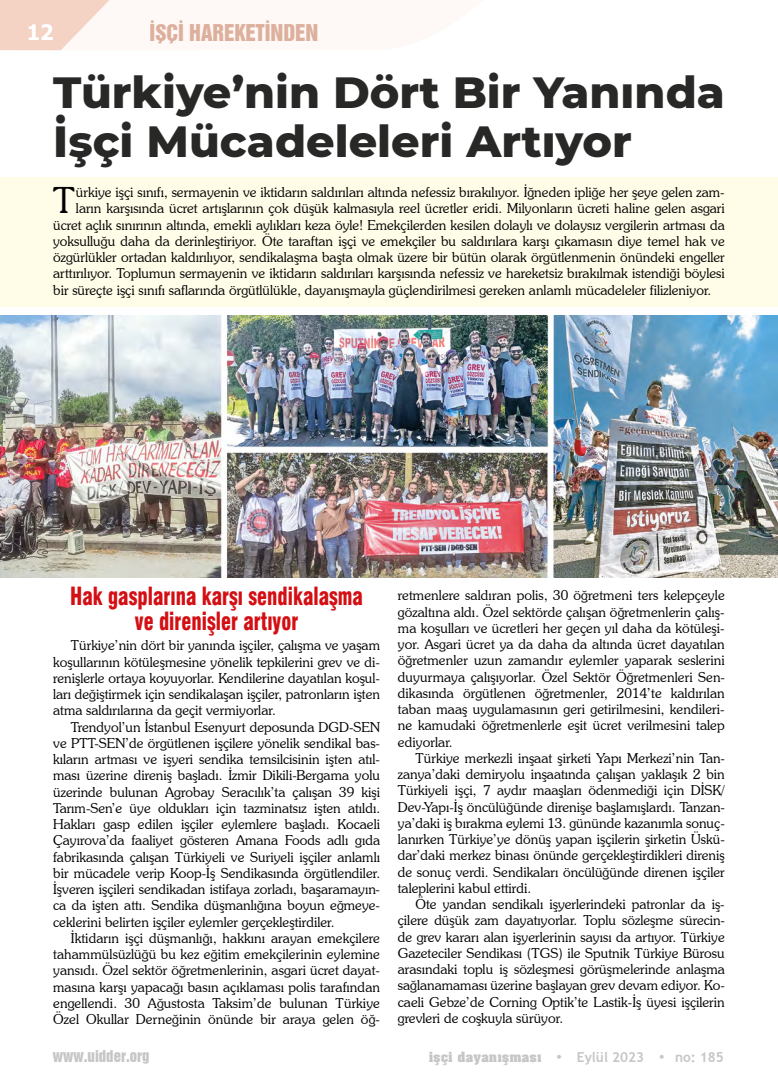
<style>
.page{position:relative;width:778px;height:1088px;background:#fff}
.page>*{position:absolute;margin:0;border:0;box-sizing:border-box;transform-origin:0 0}
.t1{font:800 44.5px/49.5px "Montserrat";color:#282827}
.t2{font:300 36.25px "Souvenir IT Cby BT";color:#000}
.t3{font:900 condensed 24px/25px "Swiss 721 BT";color:#d40f14;text-align:center;scale:.83 1}
.t4{font:21.25px "Swiss 921 BT Regular A";color:#ddb09d}
.t5{font:700 21.25px "Tahoma";color:#fff}
.t6{font:15px "Swiss 921 BT Regular A";color:#c6c6c6}
.t7{font:300 13.75px/16.2px "Souvenir IT Cby BT";color:#000;text-align:justify}
.t8{font:700 13.75px "Aachen BT";color:#c6c6c6}
.s1{font-family:"Trebuchet MS"}
</style>
<div class="page">
<div style="left:0;top:177px;width:778px;height:129px;background:#fffde8"></div>
<svg style="left:0;top:0;width:110px;height:50px"></svg>
<img style="left:0;top:315px;width:778px;height:262px">
<h3 class="t5" style="left:27px;top:18px;width:29px">12</h3>
<h3 class="t4" style="left:150px;top:18px;width:170px">İŞÇİ HAREKETİNDEN</h3>
<h1 class="t1" style="left:53px;top:65px;width:673px">Türkiye’nin Dört Bir Yanında<br>İşçi Mücadeleleri Artıyor</h1>
<h2 class="t2" style="left:53px;top:178px;width:23px">T</h2>
<p class="t7" style="left:76px;top:184px;width:650px">ürkiye işçi sınıfı, sermayenin ve iktidarın saldırıları altında nefessiz bırakılıyor. İğneden ipliğe her şeye gelen zam-</p>
<p class="t7" style="left:76px;top:200px;width:650px">ların karşısında ücret artışlarının çok düşük kalmasıyla reel ücretler eridi. Milyonların ücreti haline gelen asgari</p>
<p class="t7" style="left:53px;top:216px;width:673px">ücret açlık sınırının altında, emekli aylıkları keza öyle! Emekçilerden kesilen dolaylı ve dolaysız vergilerin artması da</p>
<p class="t7" style="left:53px;top:233px;width:673px">yoksulluğu daha da derinleştiriyor. Öte taraftan işçi ve emekçiler bu saldırılara karşı çıkamasın diye temel hak ve</p>
<p class="t7" style="left:53px;top:249px;width:673px">özgürlükler ortadan kaldırılıyor, sendikalaşma başta olmak üzere bir bütün olarak örgütlenmenin önündeki engeller</p>
<p class="t7" style="left:53px;top:265px;width:673px">arttırılıyor. Toplumun sermayenin ve iktidarın saldırıları karşısında nefessiz ve hareketsiz bırakılmak istendiği böylesi</p>
<p class="t7" style="left:53px;top:281px;width:660px">bir süreçte işçi sınıfı saflarında örgütlülükle, dayanışmayla güçlendirilmesi gereken anlamlı mücadeleler filizleniyor.</p>
<h3 class="t3" style="left:70px;top:584px;width:354px">Hak gasplarına karşı sendikalaşma ve direnişler artıyor</h3>
<p class="t7" style="left:53px;top:637px;width:328px;text-indent:18px">Türkiye’nin dört bir yanında işçiler, çalışma ve yaşam koşullarının kötüleşmesine yönelik tepkilerini grev ve di&shy;renişlerle ortaya koyuyorlar. Kendilerine dayatılan koşul&shy;ları değiştirmek için sendikalaşan işçiler, patronların işten atma saldırılarına da geçit vermiyorlar.</p>
<p class="t7" style="left:53px;top:718px;width:328px;text-indent:18px">Trendyol’un İstanbul Esenyurt deposunda DGD-SEN ve PTT-SEN’de örgütlenen işçilere yönelik sendikal bas&shy;kıların artması ve işyeri sendika temsilcisinin işten atıl&shy;ması üzerine direniş başladı. İzmir Dikili-Bergama yolu üzerinde bulunan Agrobay Seracılık’ta çalışan 39 kişi Tarım-Sen’e üye oldukları için tazminatsız işten atıldı.<br>Hakları gasp edilen işçiler eylemlere başladı. Kocaeli Çayırova’da faaliyet gösteren Amana Foods adlı gıda fabrikasında çalışan Türkiyeli ve Suriyeli işçiler anlamlı bir mücadele verip Koop-İş Sendikasında örgütlendiler.<br>İşveren işçileri sendikadan istifaya zorladı, başaramayın&shy;ca da işten attı. Sendika düşmanlığına boyun eğmeye&shy;ceklerini belirten işçiler eylemler gerçekleştirdiler.</p>
<p class="t7" style="left:53px;top:930px;width:328px;text-indent:18px">İktidarın işçi düşmanlığı, hakkını arayan emekçilere tahammülsüzlüğü bu kez eğitim emekçilerinin eylemine yansıdı. Özel sektör öğretmenlerinin, asgari ücret dayat&shy;masına karşı yapacağı basın açıklaması polis tarafından engellendi. 30 Ağustosta Taksim’de bulunan Türkiye Özel Okullar Derneğinin önünde bir araya gelen öğ-</p>
<p class="t7" style="left:398px;top:587px;width:328px">retmenlere saldıran polis, 30 öğretmeni ters kelepçeyle gözaltına aldı. Özel sektörde çalışan öğretmenlerin çalış&shy;ma koşulları ve ücretleri her geçen yıl daha da kötüleşi&shy;yor. Asgari ücret ya da daha da altında ücret dayatılan öğretmenler uzun zamandır eylemler yaparak seslerini duyurmaya çalışıyorlar. Özel Sektör Öğretmenleri Sen&shy;dikasında örgütlenen öğretmenler, 2014’te kaldırılan taban maaş uygulamasının geri getirilmesini, kendileri&shy;ne kamudaki öğretmenlerle eşit ücret verilmesini talep ediyorlar.</p>
<p class="t7" style="left:398px;top:750px;width:328px;text-indent:18px">Türkiye merkezli inşaat şirketi Yapı Merkezi’nin Tan&shy;zanya’daki demiryolu inşaatında çalışan yaklaşık 2 bin Türkiyeli işçi, 7 aydır maaşları ödenmediği için DİSK/ Dev-Yapı-İş öncülüğünde direnişe başlamışlardı. Tanzan&shy;ya’daki iş bırakma eylemi 13. gününde kazanımla sonuç&shy;lanırken Türkiye’ye dönüş yapan işçilerin şirketin Üskü&shy;dar’daki merkez binası önünde gerçekleştirdikleri direniş de sonuç verdi. Sendikaları öncülüğünde direnen işçiler taleplerini kabul ettirdi.</p>
<p class="t7" style="left:398px;top:896px;width:328px;text-indent:18px">Öte yandan sendikalı işyerlerindeki patronlar da iş&shy;çilere düşük zam dayatıyorlar. Toplu sözleşme sürecin&shy;de grev kararı alan işyerlerinin sayısı da artıyor. Türkiye Gazeteciler Sendikası (TGS) ile Sputnik Türkiye Bürosu arasındaki toplu iş sözleşmesi görüşmelerinde anlaşma sağlanamaması üzerine başlayan grev devam ediyor. Ko&shy;caeli Gebze’de Corning Optik’te Lastik-İş üyesi işçilerin grevleri de coşkuyla sürüyor.</p>
<p class="t6" style="left:53px;top:1046px;width:98px">www.uidder.org</p>
<p class="t8" style="left:429px;top:1048px;width:297px">işçi dayanışması • <span class="s1">Eylül 2023</span> • <span class="s1">no: 185</span></p>
</div>
